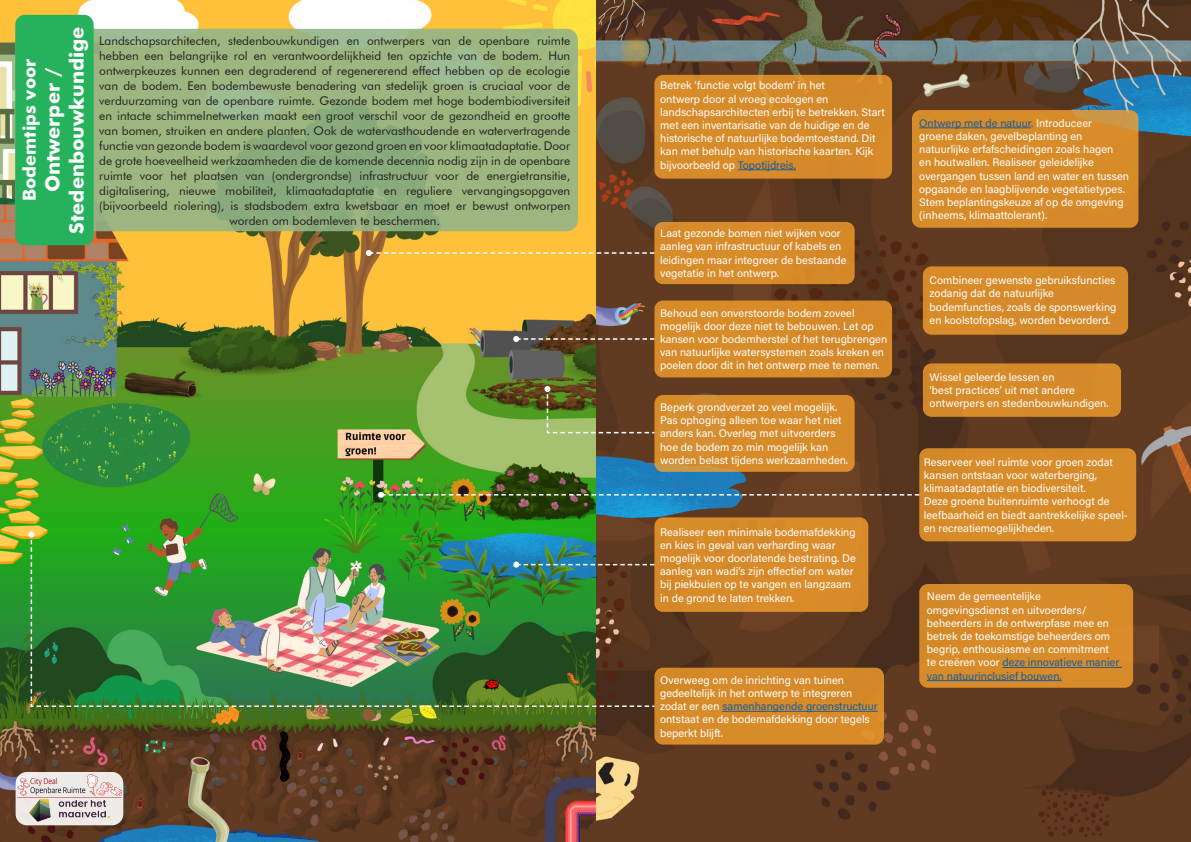
<style>
.page{position:relative;width:1191px;height:842px;background:#fff}
.page>*{position:absolute;margin:0;border:0;box-sizing:border-box;transform-origin:0 0}
.t1{font:700 20px "Futura BT";color:#fff}
.t2{font:700 18px "Futura BT";color:#fff}
.t3{font:12px/15px "Futura BT";color:#231f20;text-align:center}
.t4{font:11px/13.2px "Acumin Variable Concept";color:#fff}
.s1{color:#175d9e}
</style>
<div class="page">
<img style="left:0;top:0;width:1191px;height:842px">
<div style="left:654px;top:668px;width:230px;height:77px;background:#d88b29;border-radius:9px"></div>
<hr style="left:722px;top:711px;width:155px;height:1px;background:#175d9e">
<div style="left:919px;top:584px;width:214px;height:104px;background:#d88b29;border-radius:9px"></div>
<hr style="left:1002px;top:667px;width:120px;height:1px;background:#175d9e">
<hr style="left:927px;top:680px;width:134px;height:1px;background:#175d9e">
<div style="left:654px;top:517px;width:214px;height:95px;background:#d88b29;border-radius:9px"></div>
<div style="left:654px;top:395px;width:200px;height:77px;background:#d88b29;border-radius:9px"></div>
<div style="left:654px;top:301px;width:238px;height:76px;background:#d88b29;border-radius:9px"></div>
<div style="left:923px;top:363px;width:198px;height:54px;background:#d58929;border-radius:9px"></div>
<div style="left:923px;top:266px;width:205px;height:69px;background:#d58929;border-radius:9px"></div>
<div style="left:654px;top:222px;width:200px;height:62px;background:#d88b29;border-radius:9px"></div>
<div style="left:919px;top:448px;width:217px;height:93px;background:#d88b29;border-radius:9px"></div>
<div style="left:912px;top:110px;width:226px;height:118px;background:#d88b29;border-radius:9px"></div>
<hr style="left:919px;top:128px;width:112px;height:1px;background:#175d9e">
<div style="left:654px;top:75px;width:238px;height:104px;background:#d88b29;border-radius:9px"></div>
<hr style="left:738px;top:169px;width:58px;height:1px;background:#175d9e">
<svg style="left:513px;top:336px;width:141px;height:6px"></svg>
<img style="left:378px;top:492px;width:541px;height:6px">
<svg style="left:366px;top:250px;width:288px;height:6px;background:#e0b155"></svg>
<svg style="left:544px;top:386px;width:112px;height:48px;background:#6a5f30"></svg>
<img style="left:28px;top:531px;width:626px;height:176px">
<svg style="left:15px;top:29px;width:563px;height:202px;background:#98b37f"></svg>
<div style="left:15px;top:15px;width:79px;height:230px;background:#26b15d;border-radius:10px"></div>
<div style="left:16px;top:772px;width:107px;height:53px;background:linear-gradient(to right,#eeeae9,#ede8e5);border-radius:11px"></div>
<img style="left:17px;top:775px;width:105px;height:22px">
<img style="left:29px;top:799px;width:81px;height:22px">
<p class="t1" style="left:65px;top:234px;width:209px;rotate:-90deg">Stedenbouwkundige</p>
<p class="t2" style="left:19px;top:201px;width:144px;rotate:-90deg">Bodemtips voor</p>
<p class="t1" style="left:41px;top:192px;width:126px;rotate:-90deg">Ontwerper /</p>
<p class="t3" style="left:99px;top:33px;width:472px">Landschapsarchitecten, stedenbouwkundigen en ontwerpers van de openbare ruimte hebben een belangrijke rol en verantwoordelijkheid ten opzichte van de bodem. Hun ontwerpkeuzes kunnen een degraderend of regenererend effect hebben op de ecologie van de bodem. Een bodembewuste benadering van stedelijk groen is cruciaal voor de verduurzaming van de openbare ruimte. Gezonde bodem met hoge bodembiodiversiteit en intacte schimmelnetwerken maakt een groot verschil voor de gezondheid en grootte van bomen, struiken en andere planten. Ook de watervasthoudende en watervertragende functie van gezonde bodem is waardevol voor gezond groen en voor klimaatadaptatie. Door de grote hoeveelheid werkzaamheden die de komende decennia nodig zijn in de openbare ruimte voor het plaatsen van (ondergrondse) infrastructuur voor de energietransitie, digitalisering, nieuwe mobiliteit, klimaatadaptatie en reguliere vervangingsopgaven (bijvoorbeeld riolering), is stadsbodem extra kwetsbaar en moet er bewust ontworpen worden om bodemleven te beschermen.</p>
<p class="t4" style="left:660px;top:79px;width:226px">Betrek ‘functie volgt bodem’ in het<br>ontwerp door al vroeg ecologen en landschapsarchitecten erbij te betrekken. Start met een inventarisatie van de huidige en de historische of natuurlijke bodemtoestand. Dit kan met behulp van historische kaarten. Kijk bijvoorbeeld op <span class="s1">Topotijdreis.</span></p>
<p class="t4" style="left:660px;top:226px;width:188px">Laat gezonde bomen niet wijken voor aanleg van infrastructuur of kabels en leidingen maar integreer de bestaande vegetatie in het ontwerp.</p>
<p class="t4" style="left:660px;top:306px;width:229px">Behoud een onverstoorde bodem zoveel mogelijk door deze niet te bebouwen. Let op kansen voor bodemherstel of het terugbrengen van natuurlijke watersystemen zoals kreken en poelen door dit in het ontwerp mee te nemen.</p>
<p class="t4" style="left:660px;top:400px;width:190px">Beperk grondverzet zo veel mogelijk.<br>Pas ophoging alleen toe waar het niet anders kan. Overleg met uitvoerders hoe de bodem zo min mogelijk kan worden belast tijdens werkzaamheden.</p>
<p class="t4" style="left:660px;top:525px;width:197px">Realiseer een minimale bodemafdekking en kies in geval van verharding waar mogelijk voor doorlatende bestrating. De aanleg van wadi’s zijn effectief om water bij piekbuien op te vangen en langzaam in de grond te laten trekken.</p>
<p class="t4" style="left:660px;top:673px;width:219px">Overweeg om de inrichting van tuinen gedeeltelijk in het ontwerp te integreren zodat er een <span class="s1">samenhangende groenstructuur </span>ontstaat en de bodemafdekking door tegels beperkt blijft.</p>
<p class="t4" style="left:919px;top:116px;width:211px"><span class="s1">Ontwerp met de natuur.</span> Introduceer<br>groene daken, gevelbeplanting en natuurlijke erfafscheidingen zoals hagen<br>en houtwallen. Realiseer geleidelijke overgangen tussen land en water en tussen opgaande en laagblijvende vegetatietypes.<br>Stem beplantingskeuze af op de omgeving (inheems, klimaattolerant).</p>
<p class="t4" style="left:929px;top:273px;width:188px">Combineer gewenste gebruiksfuncties zodanig dat de natuurlijke bodemfuncties, zoals de sponswerking en koolstofopslag, worden bevorderd.</p>
<p class="t4" style="left:929px;top:370px;width:180px">Wissel geleerde lessen en<br>‘best practices’ uit met andere ontwerpers en stedenbouwkundigen.</p>
<p class="t4" style="left:923px;top:455px;width:206px">Reserveer veel ruimte voor groen zodat kansen ontstaan voor waterberging, klimaatadaptatie en biodiversiteit.<br>Deze groene buitenruimte verhoogt de leefbaarheid en biedt aantrekkelijke speel&shy;en recreatiemogelijkheden.</p>
<p class="t4" style="left:927px;top:589px;width:194px">Neem de gemeentelijke omgevingsdienst en uitvoerders/ beheerders in de ontwerpfase mee en betrek de toekomstige beheerders om begrip, enthousiasme en commitment te creëren voor <span class="s1">deze innovatieve manier van natuurinclusief bouwen.</span></p>
</div>
